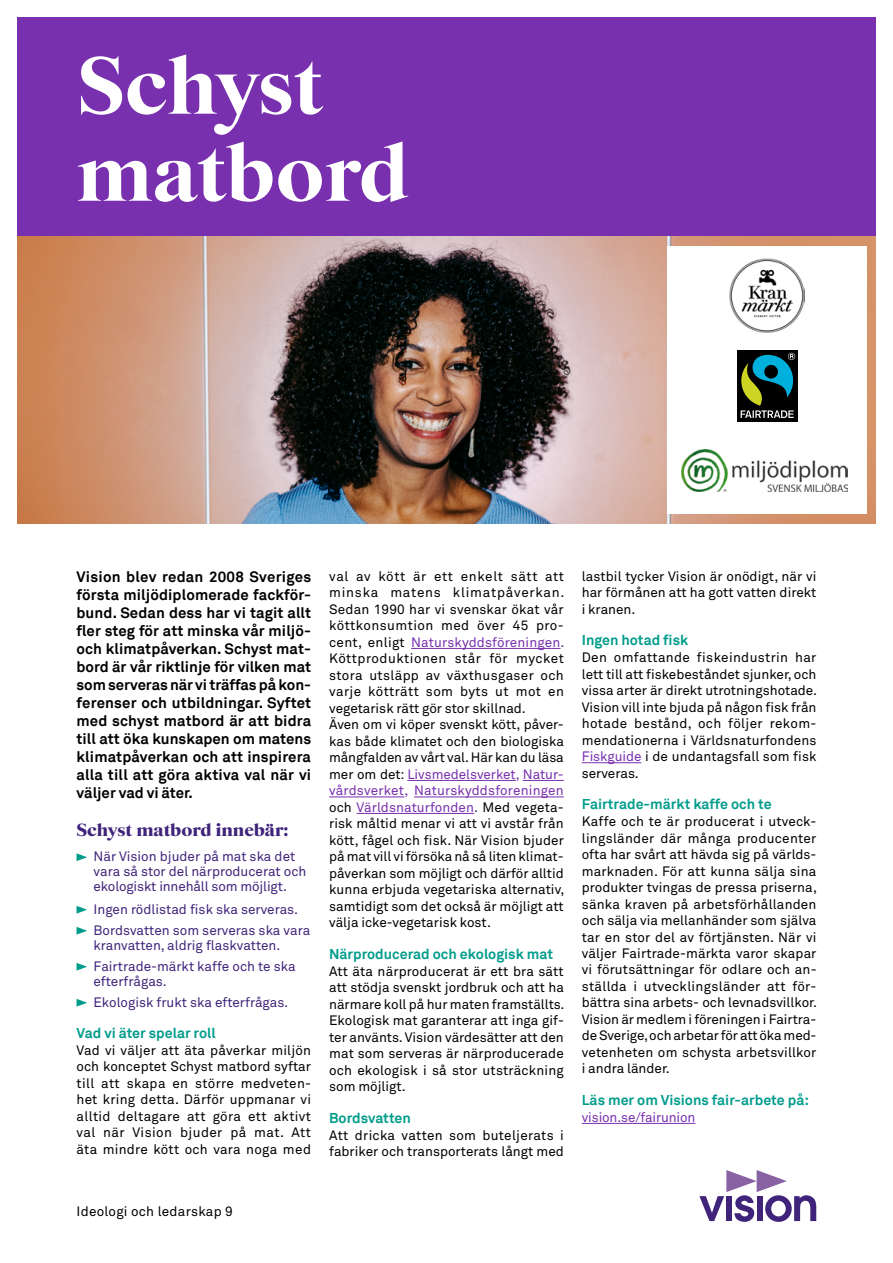
<style>
.page{position:relative;width:893px;height:1263px;background:#fff}
.page>*{position:absolute;margin:0;border:0;box-sizing:border-box;transform-origin:0 0}
.t1{font:800 82.5px/87px "Starling";color:#fff}
.t2{font:900 18px "Starling";color:#40247b}
.t3{font:700 15px/18px "Akkurat";letter-spacing:.01em;color:#000;text-align:justify}
.t4{font:700 14.25px "Akkurat";color:#009c8b}
.t5{font:13.5px/16.5px "Akkurat";letter-spacing:.005em;color:#000;text-align:justify}
.t6{font:13.5px/21px "Akkurat";color:#40247b}
.t7{font:13.5px "Akkurat";letter-spacing:-.01em;color:#7930ae}
.s1{color:#7930ae}
.s2{color:#40247b}
</style>
<div class="page">
<svg style="left:77px;top:853px;width:10px;height:8px"></svg>
<svg style="left:77px;top:906px;width:10px;height:7px"></svg>
<svg style="left:77px;top:927px;width:10px;height:7px"></svg>
<svg style="left:77px;top:963px;width:10px;height:7px"></svg>
<svg style="left:77px;top:999px;width:10px;height:7px"></svg>
<hr style="left:411px;top:648px;width:149px;height:1px;background:#7930ae">
<hr style="left:407px;top:780px;width:109px;height:1px;background:#7930ae">
<hr style="left:523px;top:780px;width:41px;height:1px;background:#7930ae">
<hr style="left:329px;top:797px;width:75px;height:1px;background:#7930ae">
<hr style="left:414px;top:797px;width:150px;height:1px;background:#7930ae">
<hr style="left:357px;top:813px;width:117px;height:1px;background:#7930ae">
<hr style="left:582px;top:762px;width:59px;height:1px;background:#7930ae">
<hr style="left:582px;top:1123px;width:113px;height:1px;background:#7930ae">
<svg style="left:699px;top:1170px;width:117px;height:52px"></svg>
<div style="left:17px;top:17px;width:859px;height:220px;background:#7930ae"></div>
<img style="left:17px;top:237px;width:859px;height:286px">
<div style="left:667px;top:246px;width:200px;height:267px;background:#fff"></div>
<div style="left:735px;top:349px;width:64px;height:75px;background:linear-gradient(to bottom,#000,#000)"></div>
<div style="left:737px;top:351px;width:60px;height:71px;background:#000"></div>
<svg style="left:741px;top:353px;width:54px;height:65px"></svg>
<img style="left:730px;top:258px;width:74px;height:75px">
<img style="left:682px;top:450px;width:165px;height:42px">
<h1 class="t1" style="left:77px;top:44px;width:333px">Schyst matbord</h1>
<p class="t3" style="left:77px;top:568px;width:236px">Vision blev redan 2008 Sveriges första miljödiplomerade fackför&shy;bund. Sedan dess har vi tagit allt fler steg för att minska vår miljö&shy;och klimatpåverkan. Schyst mat&shy;bord är vår riktlinje för vilken mat som serveras när vi träffas på kon&shy;ferenser och utbildningar. Syftet med schyst matbord är att bidra till att öka kunskapen om matens klimatpåverkan och att inspirera alla till att göra aktiva val när vi väljer vad vi äter.</p>
<h2 class="t2" style="left:77px;top:819px;width:214px">Schyst matbord innebär:</h2>
<p class="t6" style="left:94px;top:849px;width:214px;line-height:15px">När Vision bjuder på mat ska det vara så stor del närproducerat och ekologiskt innehåll som möjligt.</p>
<p class="t6" style="left:94px;top:899px;width:218px">Ingen rödlistad fisk ska serveras.<br>Bordsvatten som serveras ska vara</p>
<p class="t6" style="left:94px;top:935px;width:204px">kranvatten, aldrig flaskvatten.<br>Fairtrade-märkt kaffe och te ska</p>
<p class="t6" style="left:94px;top:971px;width:196px">efterfrågas.<br>Ekologisk frukt ska efterfrågas.</p>
<p class="t4" style="left:77px;top:1024px;width:141px">Vad vi äter spelar roll</p>
<p class="t5" style="left:77px;top:1042px;width:236px">Vad vi väljer att äta påverkar miljön och konceptet Schyst matbord syftar till att skapa en större medveten&shy;het kring detta. Därför uppmanar vi alltid deltagare att göra ett aktivt val när Vision bjuder på mat. Att äta mindre kött och vara noga med</p>
<p class="t5" style="left:329px;top:568px;width:237px;text-align:left">val av kött är ett enkelt sätt att minska matens klimatpåverkan.<br>Sedan 1990 har vi svenskar ökat vår köttkonsumtion med över 45 pro&shy;cent, enligt <span class="s1">Naturskyddsföreningen</span><span class="s2">.<br></span>Köttproduktionen står för mycket stora utsläpp av växthusgaser och varje kötträtt som byts ut mot en vegetarisk rätt gör stor skillnad.<br>Även om vi köper svenskt kött, påver&shy;kas både klimatet och den biologiska mångfalden av vårt val. Här kan du läsa mer om det: <span class="s1">Livsmedelsverket, Natur&shy;vårdsverket, Naturskyddsforeningen </span>och <span class="s1">Världsnaturfonden</span><span class="s2">.</span> Med vegeta&shy;risk måltid menar vi att vi avstår från kött, fågel och fisk. När Vision bjuder på mat vill vi försöka nå så liten klimat&shy;påverkan som möjligt och därför alltid kunna erbjuda vegetariska alternativ, samtidigt som det också är möjligt att välja icke-vegetarisk kost.</p>
<p class="t4" style="left:329px;top:945px;width:225px">Närproducerad och ekologisk mat</p>
<p class="t5" style="left:329px;top:963px;width:237px">Att äta närproducerat är ett bra sätt att stödja svenskt jordbruk och att ha närmare koll på hur maten framställts.<br>Ekologisk mat garanterar att inga gif&shy;ter använts. Vision värdesätter att den mat som serveras är närproducerade och ekologisk i så stor utsträckning som möjligt.</p>
<p class="t4" style="left:329px;top:1108px;width:83px">Bordsvatten</p>
<p class="t5" style="left:329px;top:1127px;width:236px">Att dricka vatten som buteljerats i fabriker och transporterats långt med</p>
<p class="t5" style="left:582px;top:568px;width:236px">lastbil tycker Vision är onödigt, när vi har förmånen att ha gott vatten direkt i kranen.</p>
<p class="t4" style="left:582px;top:631px;width:108px">Ingen hotad fisk</p>
<p class="t5" style="left:582px;top:649px;width:237px">Den omfattande fiskeindustrin har lett till att fiskebeståndet sjunker, och vissa arter är direkt utrotningshotade.<br>Vision vill inte bjuda på någon fisk från hotade bestånd, och följer rekom&shy;mendationerna i Världsnaturfondens <span class="s1">Fiskguide</span> i de undantagsfall som fisk serveras.</p>
<p class="t4" style="left:582px;top:795px;width:191px">Fairtrade-märkt kaffe och te</p>
<p class="t5" style="left:582px;top:813px;width:237px">Kaffe och te är producerat i utveck&shy;lingsländer där många producenter ofta har svårt att hävda sig på världs&shy;marknaden. För att kunna sälja sina produkter tvingas de pressa priserna, sänka kraven på arbetsförhållanden och sälja via mellanhänder som själva tar en stor del av förtjänsten. När vi väljer Fairtrade-märkta varor skapar vi förutsättningar för odlare och an&shy;ställda i utvecklingsländer att för&shy;bättra sina arbets- och levnadsvillkor.<br>Vision är medlem i föreningen i Fairtra&shy;de Sverige, och arbetar för att öka med&shy;vetenheten om schysta arbetsvillkor i andra länder.</p>
<p class="t4" style="left:582px;top:1091px;width:229px">Läs mer om Visions fair-arbete på:</p>
<p class="t7" style="left:582px;top:1109px;width:115px">vision.se/fairunion</p>
<p class="t5" style="left:77px;top:1204px;width:158px">Ideologi och ledarskap 9</p>
</div>
